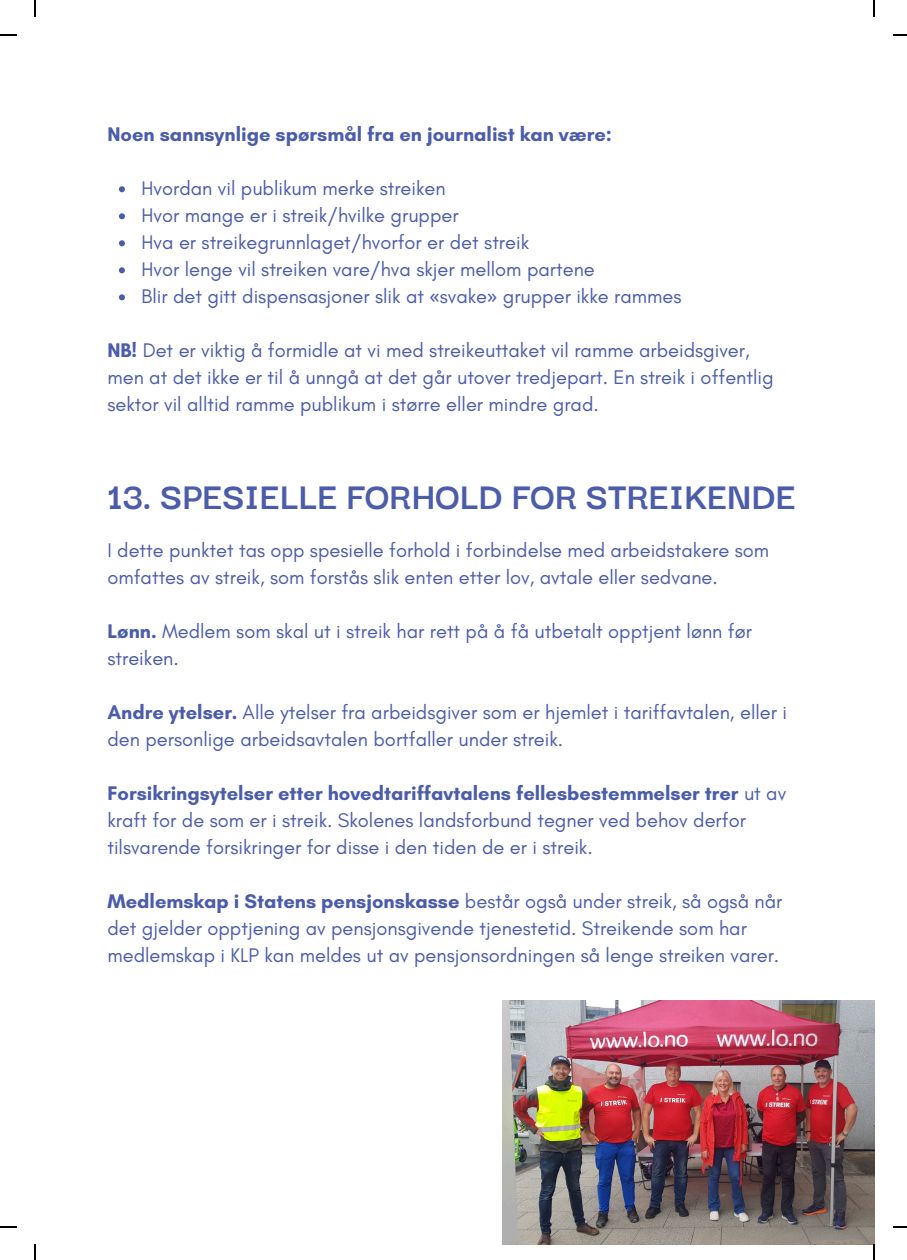
<style>
.page{position:relative;width:907px;height:1260px;background:#fff}
.page>*{position:absolute;margin:0;border:0;box-sizing:border-box;transform-origin:0 0}
.t1{font:700 40px "Darker Grotesque";color:#4b5cab}
.t2{font:20px/27px "Glacial Indifference";color:#4b5cab}
.t3{font:700 20px "Glacial Indifference";color:#4b5cab}
.s1{font-family:"Noto Sans"}
.s2{font-weight:700}
</style>
<div class="page">
<img style="left:502px;top:1000px;width:372px;height:243px">
<svg style="left:119px;top:186px;width:6px;height:6px"></svg>
<svg style="left:119px;top:213px;width:6px;height:6px"></svg>
<svg style="left:119px;top:240px;width:6px;height:6px"></svg>
<svg style="left:119px;top:267px;width:6px;height:6px"></svg>
<svg style="left:119px;top:294px;width:6px;height:6px"></svg>
<svg style="left:35px;top:0;width:1px;height:17px"></svg>
<svg style="left:0;top:35px;width:17px;height:1px"></svg>
<svg style="left:873px;top:0;width:2px;height:17px"></svg>
<svg style="left:893px;top:35px;width:14px;height:1px"></svg>
<svg style="left:35px;top:1244px;width:1px;height:15px"></svg>
<svg style="left:0;top:1226px;width:17px;height:1px"></svg>
<svg style="left:873px;top:1244px;width:2px;height:15px"></svg>
<svg style="left:893px;top:1226px;width:14px;height:1px"></svg>
<h2 class="t3" style="left:107px;top:122px;width:506px">Noen sannsynlige spørsmål fra en journalist kan være:</h2>
<p class="t2" style="left:142px;top:175px;width:306px">Hvordan vil publikum merke streiken</p>
<p class="t2" style="left:142px;top:202px;width:318px">Hvor mange er i streik/hvilke grupper</p>
<p class="t2" style="left:142px;top:229px;width:389px">Hva er streikegrunnlaget/hvorfor er det streik</p>
<p class="t2" style="left:142px;top:256px;width:455px">Hvor lenge vil streiken vare/hva skjer mellom partene</p>
<p class="t2" style="left:142px;top:283px;width:541px">Blir det gitt dispensasjoner slik at <span class="s1">«</span>svake<span class="s1">»</span> grupper ikke rammes</p>
<p class="t2" style="left:107px;top:337px;width:667px"><span class="s2">NB!</span> Det er viktig å formidle at vi med streikeuttaket vil ramme arbeidsgiver, men at det ikke er til å unngå at det går utover tredjepart. En streik i offentlig sektor vil alltid ramme publikum i større eller mindre grad.</p>
<p class="t1" style="left:107px;top:466px;width:690px">13. SPESIELLE FORHOLD FOR STREIKENDE</p>
<p class="t2" style="left:107px;top:536px;width:663px">I dette punktet tas opp spesielle forhold i forbindelse med arbeidstakere som omfattes av streik, som forstås slik enten etter lov, avtale eller sedvane.</p>
<p class="t2" style="left:107px;top:617px;width:646px"><span class="s2">Lønn.</span> Medlem som skal ut i streik har rett på å få utbetalt opptjent lønn før streiken.</p>
<p class="t2" style="left:107px;top:698px;width:681px"><span class="s2">Andre ytelser.</span> Alle ytelser fra arbeidsgiver som er hjemlet i tariffavtalen, eller i den personlige arbeidsavtalen bortfaller under streik.</p>
<p class="t2" style="left:107px;top:779px;width:680px"><span class="s2">Forsikringsytelser etter hovedtariffavtalens fellesbestemmelser trer</span> ut av kraft for de som er i streik. Skolenes landsforbund tegner ved behov derfor tilsvarende forsikringer for disse i den tiden de er i streik.</p>
<p class="t2" style="left:107px;top:887px;width:676px"><span class="s2">Medlemskap i Statens pensjonskasse</span> består også under streik, så også når det gjelder opptjening av pensjonsgivende tjenestetid. Streikende som har medlemskap i KLP kan meldes ut av pensjonsordningen så lenge streiken varer.</p>
</div>
